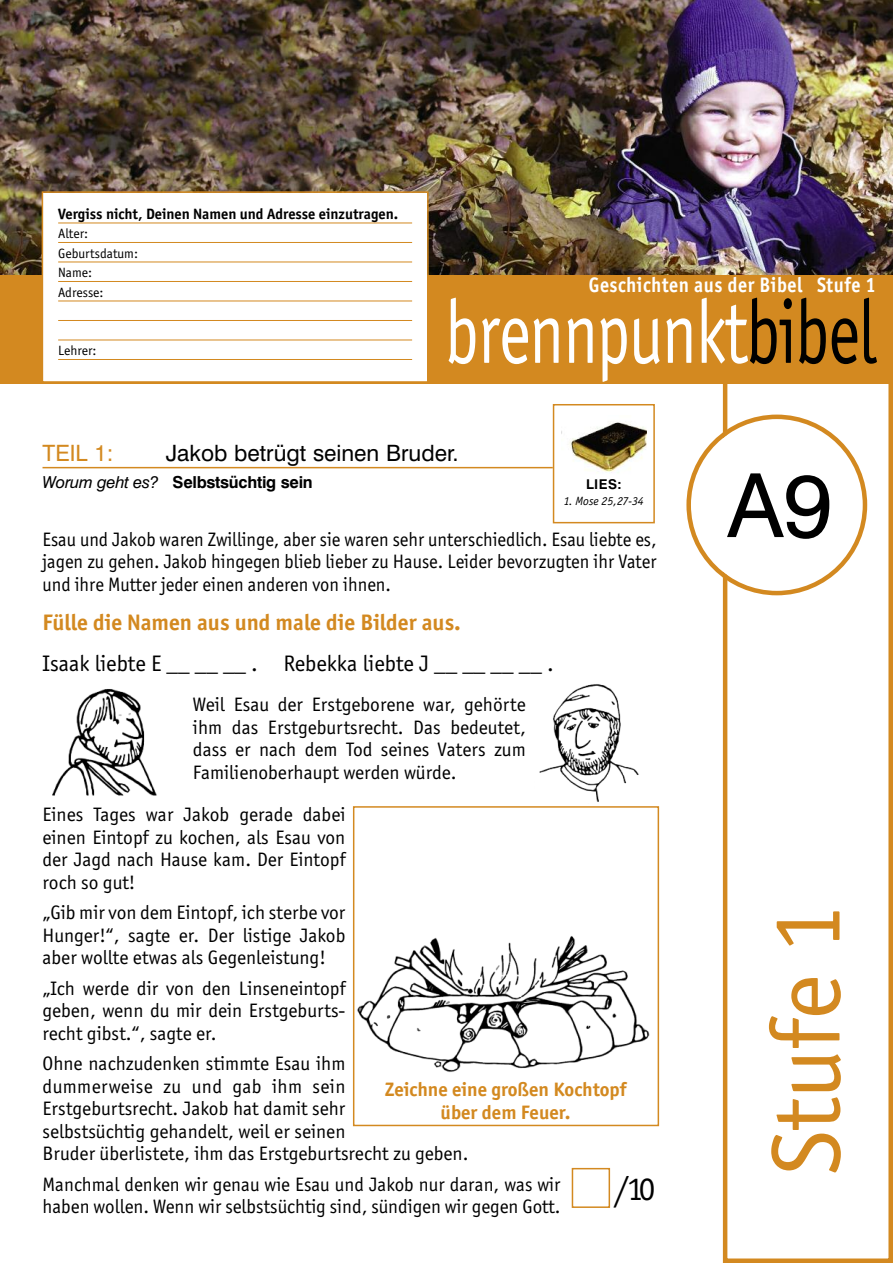
<style>
.page{position:relative;width:893px;height:1263px;background:#fff}
.page>*{position:absolute;margin:0;border:0;box-sizing:border-box;transform-origin:0 0}
.t1{font:97.5px "Officina San ITC";color:#d38920}
.t2{font:90px "Officina San ITC";letter-spacing:-.015em;color:#fff;scale:.75 1}
.t3{font:88.5px "Swiss 721 BT";color:#000}
.t4{font:33px "Officina San ITC";color:#000}
.t5{font:22.5px "Officina San ITC";color:#000}
.t6{font:700 22.5px "Officina San ITC";color:#d38920}
.t7{font:22.5px "Swiss 721 BT";color:#000}
.t8{font:22.5px "Swiss 721 BT";color:#d38920}
.t9{font:700 21px "Officina San ITC";letter-spacing:.025em;color:#fff;scale:.9 1}
.t10{font:19.5px/22.5px "Officina San ITC";color:#000;text-align:justify}
.t11{font:19.5px/22.5px "Officina San ITC";color:#000;text-align:justify;scale:.95 1}
.t12{font:700 19.5px/23.4px "Officina San ITC";color:#d38920;text-align:center}
.t13{font:700 16.5px "Swiss 721 BT";letter-spacing:-.015em;color:#000}
.t14{font:700 15px "Officina San ITC";color:#000}
.t15{font:13.5px/19.5px "Officina San ITC";color:#000}
.t16{font:700 13.5px "Swiss 721 BT";color:#000}
.t17{font:italic 12px "Officina San ITC";color:#000}
.s1{color:#000}
.s2{font-weight:400;font-style:italic}
</style>
<div class="page">
<div style="left:723px;top:0;width:170px;height:1263px;border:4px solid #d38920"></div>
<div style="left:0;top:172px;width:893px;height:212px;background:#d38920"></div>
<svg style="left:686px;top:415px;width:181px;height:180px"></svg>
<div style="left:572px;top:1168px;width:38px;height:40px;border:2px solid #d38920"></div>
<img style="left:0;top:0;width:893px;height:274px">
<div style="left:43px;top:193px;width:384px;height:188px;background:#fff"></div>
<div style="left:42px;top:191px;width:387px;height:192px;border:2px solid #d38920"></div>
<hr style="left:58px;top:223px;width:354px;height:1px;background:#d38920">
<hr style="left:58px;top:242px;width:354px;height:1px;background:#d38920">
<hr style="left:58px;top:262px;width:354px;height:1px;background:#d38920">
<hr style="left:58px;top:281px;width:354px;height:1px;background:#d38920">
<hr style="left:58px;top:301px;width:354px;height:1px;background:#d38920">
<hr style="left:58px;top:320px;width:354px;height:1px;background:#d38920">
<hr style="left:58px;top:340px;width:354px;height:1px;background:#d38920">
<hr style="left:58px;top:359px;width:354px;height:1px;background:#d38920">
<hr style="left:43px;top:467px;width:510px;height:1px;background:#d38920">
<div style="left:553px;top:404px;width:102px;height:119px;border:2px solid #d38920"></div>
<img style="left:561px;top:422px;width:85px;height:51px">
<img style="left:52px;top:689px;width:105px;height:107px">
<img style="left:539px;top:684px;width:100px;height:118px">
<img style="left:357px;top:936px;width:293px;height:136px">
<div style="left:353px;top:806px;width:306px;height:320px;border:2px solid #d38920"></div>
<p class="t14" style="left:58px;top:204px;width:342px">Vergiss nicht, Deinen Namen und Adresse einzutragen.</p>
<p class="t15" style="left:58px;top:224px;width:81px">Alter:<br>Geburtsdatum:<br>Name:<br>Adresse:</p>
<p class="t15" style="left:58px;top:341px;width:40px">Lehrer:</p>
<p class="t9" style="left:589px;top:271px;width:320px">Geschichten aus der Bibel Stufe 1</p>
<h2 class="t2" style="left:445px;top:280px;width:576px">brennpunkt<span class="s1">bibel</span></h2>
<p class="t8" style="left:43px;top:441px;width:72px">TEIL 1:</p>
<p class="t7" style="left:166px;top:441px;width:294px">Jakob betrügt seinen Bruder.</p>
<p class="t13" style="left:43px;top:473px;width:272px"><span class="s2">Worum geht es?</span> Selbstsüchtig sein</p>
<p class="t16" style="left:586px;top:476px;width:37px">LIES:</p>
<p class="t17" style="left:564px;top:494px;width:81px">1. Mose 25,27-34</p>
<p class="t11" style="left:43px;top:528px;width:648px">Esau und Jakob waren Zwillinge, aber sie waren sehr unterschiedlich. Esau liebte es, jagen zu gehen. Jakob hingegen blieb lieber zu Hause. Leider bevorzugten ihr Vater und ihre Mutter jeder einen anderen von ihnen.</p>
<p class="t6" style="left:43px;top:608px;width:420px">Fülle die Namen aus und male die Bilder aus.</p>
<p class="t5" style="left:43px;top:650px;width:513px">Isaak liebte E __ __ __ . Rebekka liebte J __ __ __ __ .</p>
<p class="t10" style="left:193px;top:693px;width:334px">Weil Esau der Erstgeborene war, gehörte ihm das Erstgeburtsrecht. Das bedeutet, dass er nach dem Tod seines Vaters zum Familienoberhaupt werden würde.</p>
<p class="t10" style="left:43px;top:803px;width:304px">Eines Tages war Jakob gerade dabei einen Eintopf zu kochen, als Esau von der Jagd nach Hause kam. Der Eintopf roch so gut!</p>
<p class="t10" style="left:43px;top:901px;width:304px">„Gib mir von dem Eintopf, ich sterbe vor Hunger!“, sagte er. Der listige Jakob aber wollte etwas als Gegenleistung!</p>
<p class="t10" style="left:43px;top:977px;width:304px">„Ich werde dir von den Linseneintopf geben, wenn du mir dein Erstgeburts&shy;recht gibst.“, sagte er.</p>
<p class="t10" style="left:43px;top:1052px;width:427px;text-align:left">Ohne nachzudenken stimmte Esau ihm<br>dummerweise zu und gab ihm sein Erstgeburtsrecht. Jakob hat damit sehr<br>selbstsüchtig gehandelt, weil er seinen<br>Bruder überlistete, ihm das Erstgeburtsrecht zu geben.</p>
<p class="t10" style="left:43px;top:1173px;width:520px">Manchmal denken wir genau wie Esau und Jakob nur daran, was wir haben wollen. Wenn wir selbstsüchtig sind, sündigen wir gegen Gott.</p>
<p class="t12" style="left:385px;top:1077px;width:243px">Zeichne eine großen Kochtopf über dem Feuer.</p>
<h3 class="t4" style="left:615px;top:1170px;width:42px">/10</h3>
<h3 class="t3" style="left:727px;top:455px;width:106px">A9</h3>
<h1 class="t1" style="left:750px;top:1176px;width:274px;rotate:-90deg">Stufe 1</h1>
</div>
